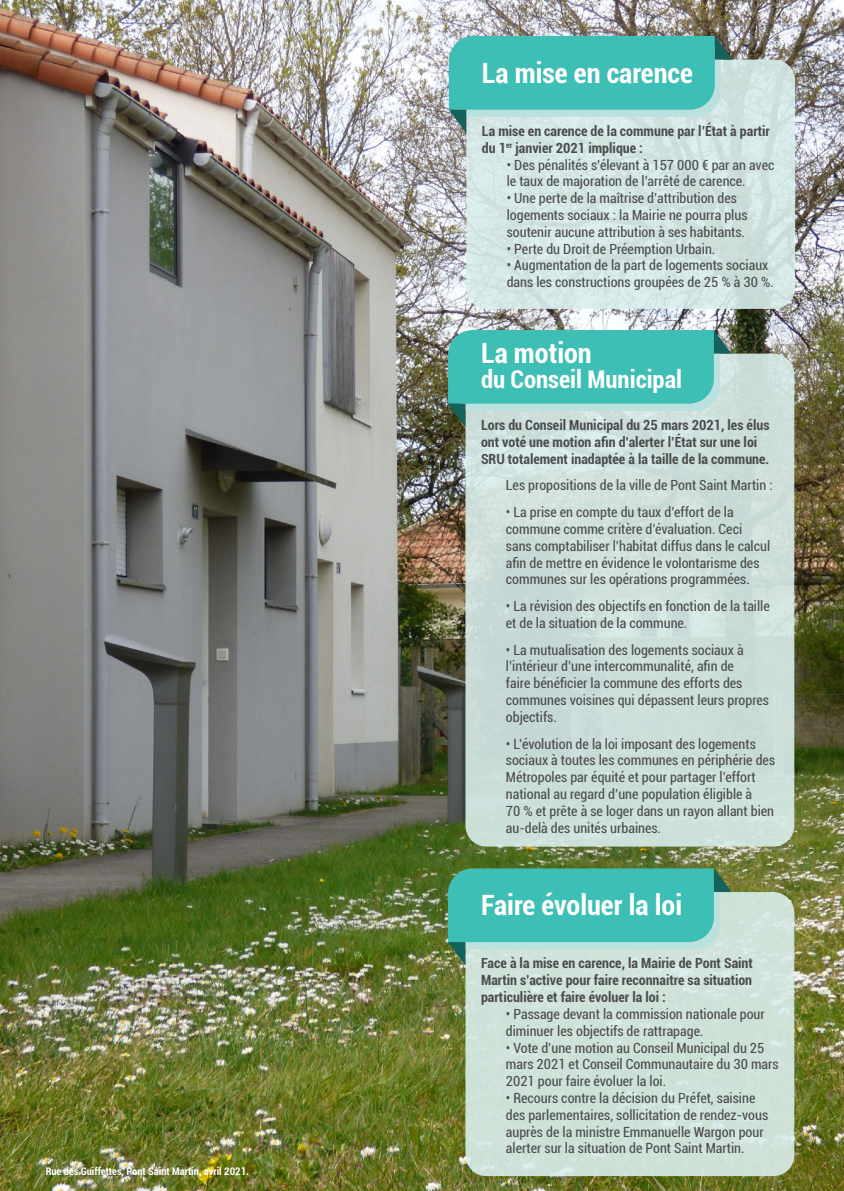
<style>
.page{position:relative;width:844px;height:1191px;background:#fff}
.page>*{position:absolute;margin:0;border:0;box-sizing:border-box;transform-origin:0 0}
.t1{font:700 condensed 28px "Roboto";color:#fff}
.t2{font:700 condensed 24.5px "Roboto";color:#fff}
.t3{font:condensed 14px/16.8px "Roboto";color:#4b4c4d}
.t4{font:700 condensed 14px/16.8px "Roboto";color:#4b4c4d}
.t5{font:700 condensed 10.5px "Roboto";color:#fff}
</style>
<div class="page">
<img style="left:0;top:0;width:843px;height:1191px">
<div style="left:466px;top:60px;width:329px;height:249px;background:#d3e5e4;border-radius:21px"></div>
<img style="left:362px;top:0;width:481px;height:133px">
<div style="left:465px;top:353px;width:329px;height:493px;background:#ccdfd9;border-radius:21px"></div>
<svg style="left:448px;top:330px;width:283px;height:97px"></svg>
<div style="left:465px;top:892px;width:329px;height:284px;background:#cee2d9;border-radius:21px"></div>
<svg style="left:448px;top:868px;width:283px;height:98px"></svg>
<p class="t5" style="left:46px;top:1164px;width:205px">Rue des Guiffettes, Pont Saint Martin, avril 2021.</p>
<h1 class="t1" style="left:482px;top:53px;width:212px">La mise en carence</h1>
<p class="t4" style="left:482px;top:122px;width:289px">La mise en carence de la commune par l’État à partir du 1<sup>er</sup> janvier 2021 implique :</p>
<p class="t3" style="left:506px;top:156px;width:269px">• Des pénalités s’élevant à 157 000 € par an avec le taux de majoration de l’arrêté de carence.</p>
<p class="t3" style="left:506px;top:189px;width:242px">• Une perte de la maîtrise d’attribution des logements sociaux : la Mairie ne pourra plus soutenir aucune attribution à ses habitants.</p>
<p class="t3" style="left:506px;top:240px;width:210px">• Perte du Droit de Préemption Urbain.</p>
<p class="t3" style="left:506px;top:257px;width:268px">• Augmentation de la part de logements sociaux dans les constructions groupées de 25 % à 30 %.</p>
<h1 class="t1" style="left:481px;top:333px;width:112px">La motion</h1>
<h2 class="t2" style="left:481px;top:362px;width:202px">du Conseil Municipal</h2>
<p class="t4" style="left:481px;top:416px;width:290px">Lors du Conseil Municipal du 25 mars 2021, les élus ont voté une motion afin d’alerter l’État sur une loi<br>SRU totalement inadaptée à la taille de la commune.</p>
<p class="t3" style="left:505px;top:476px;width:268px">Les propositions de la ville de Pont Saint Martin :</p>
<p class="t3" style="left:505px;top:503px;width:266px">• La prise en compte du taux d’effort de la commune comme critère d’évaluation. Ceci sans comptabiliser l’habitat diffus dans le calcul afin de mettre en évidence le volontarisme des communes sur les opérations programmées.</p>
<p class="t3" style="left:505px;top:597px;width:265px">• La révision des objectifs en fonction de la taille et de la situation de la commune.</p>
<p class="t3" style="left:505px;top:641px;width:265px">• La mutualisation des logements sociaux à l’intérieur d’une intercommunalité, afin de<br>faire bénéficier la commune des efforts des communes voisines qui dépassent leurs propres objectifs.</p>
<p class="t3" style="left:505px;top:734px;width:271px">• L’évolution de la loi imposant des logements sociaux à toutes les communes en périphérie des Métropoles par équité et pour partager l’effort national au regard d’une population éligible à<br>70 % et prête à se loger dans un rayon allant bien au-delà des unités urbaines.</p>
<h1 class="t1" style="left:481px;top:885px;width:202px">Faire évoluer la loi</h1>
<p class="t4" style="left:481px;top:954px;width:273px;text-align:justify">Face à la mise en carence, la Mairie de Pont Saint Martin s’active pour faire reconnaitre sa situation particulière et faire évoluer la loi :</p>
<p class="t3" style="left:505px;top:1005px;width:260px">• Passage devant la commission nationale pour diminuer les objectifs de rattrapage.</p>
<p class="t3" style="left:505px;top:1038px;width:274px">• Vote d’une motion au Conseil Municipal du 25 mars 2021 et Conseil Communautaire du 30 mars<br>2021 pour faire évoluer la loi.</p>
<p class="t3" style="left:505px;top:1089px;width:264px">• Recours contre la décision du Préfet, saisine des parlementaires, sollicitation de rendez-vous auprès de la ministre Emmanuelle Wargon pour alerter sur la situation de Pont Saint Martin.</p>
</div>
